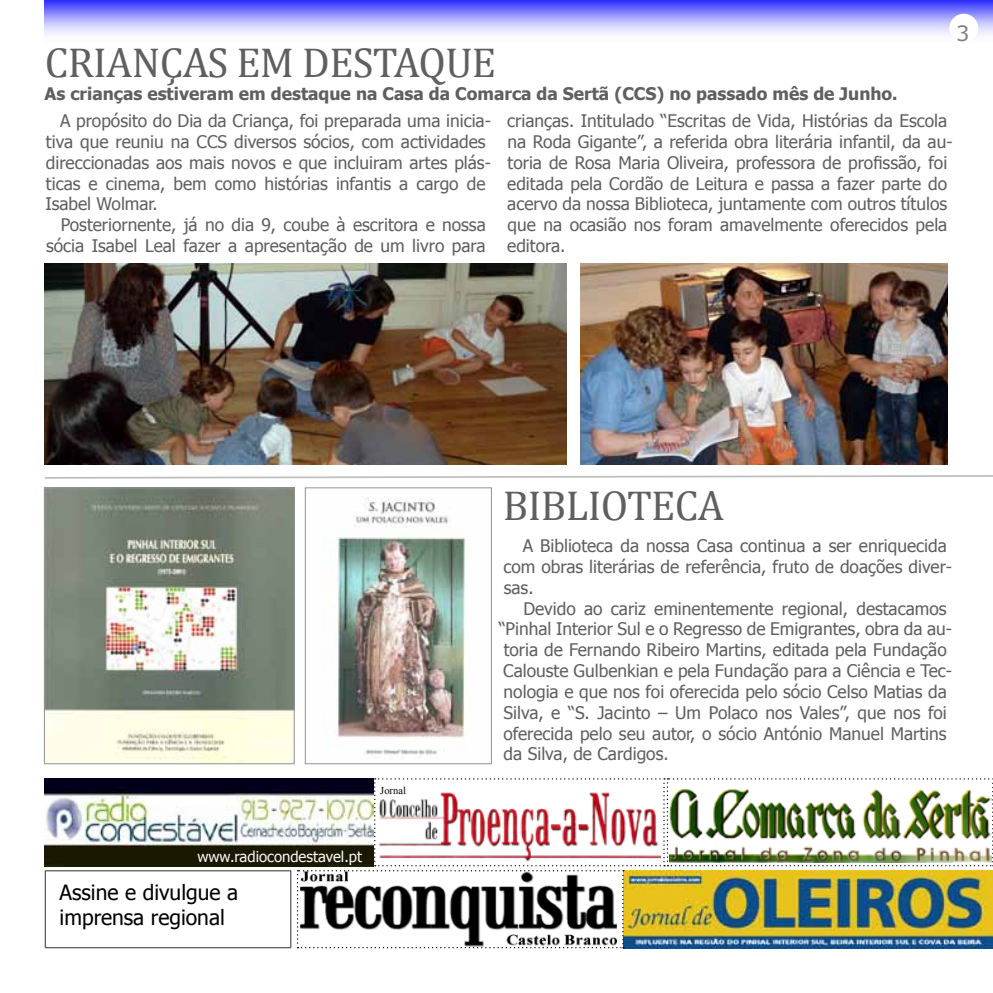
<style>
.page{position:relative;width:993px;height:993px;background:#fff}
.page>*{position:absolute;margin:0;border:0;box-sizing:border-box;transform-origin:0 0}
.t1{font:42px "Cambria";letter-spacing:-.015em;color:#5f5f5f}
.t2{font:21px/25.2px "Tahoma";color:#000}
.t3{font:21px "MS Reference Sans Serif";color:#808080}
.t4{font:17.32px/20.8px "Tahoma";color:#5f5f5f}
.t5{font:700 17.32px "Tahoma";color:#5f5f5f}
.t6{font:14.88px "Tahoma";color:#f8f8f9}
.t7{font:10.5px "Times New Roman";color:#000}
</style>
<div class="page">
<img style="left:46px;top:489px;width:246px;height:272px">
<img style="left:336px;top:497px;width:129px;height:260px">
<svg style="left:44px;top:0;width:948px;height:35px;background:#9d9dff"></svg>
<div style="left:949px;top:14px;width:28px;height:29px;background:#fff;border-radius:50%"></div>
<svg style="left:44px;top:475px;width:948px;height:4px"></svg>
<img style="left:45px;top:778px;width:252px;height:88px">
<img style="left:297px;top:778px;width:696px;height:169px">
<div style="left:45px;top:869px;width:246px;height:78px;border:1px solid #5f5f5f"></div>
<img style="left:580px;top:263px;width:367px;height:201px">
<img style="left:44px;top:263px;width:522px;height:201px">
<div style="left:305px;top:487px;width:186px;height:276px;border:1px solid #8f9194"></div>
<div style="left:44px;top:487px;width:250px;height:276px;border:1px solid #8f9194"></div>
<p class="t3" style="left:955px;top:19px;width:15px">3</p>
<h1 class="t1" style="left:45px;top:38px;width:453px">CRIANÇAS EM DESTAQUE</h1>
<p class="t4" style="left:45px;top:110px;width:447px;text-indent:15px">A propósito do Dia da Criança, foi preparada uma inicia&shy;tiva que reuniu na CCS diversos sócios, com actividades direccionadas aos mais novos e que incluiram artes plás&shy;ticas e cinema, bem como histórias infantis a cargo de Isabel Wolmar.</p>
<p class="t4" style="left:46px;top:213px;width:441px;text-align:right">Posteriornente, já no dia 9, coube à escritora e nossa sócia Isabel Leal fazer a apresentação de um livro para</p>
<p class="t5" style="left:45px;top:82px;width:854px">As crianças estiveram em destaque na Casa da Comarca da Sertã (CCS) no passado mês de Junho.</p>
<p class="t4" style="left:507px;top:110px;width:447px">crianças. Intitulado “Escritas de Vida, Histórias da Escola na Roda Gigante”, a referida obra literária infantil, da au&shy;toria de Rosa Maria Oliveira, professora de profissão, foi editada pela Cordão de Leitura e passa a fazer parte do acervo da nossa Biblioteca, juntamente com outros títulos que na ocasião nos foram amavelmente oferecidos pela editora.</p>
<p class="t7" style="left:380px;top:783px;width:27px">Jornal</p>
<p class="t6" style="left:197px;top:846px;width:166px">www.radiocondestavel.pt</p>
<p class="t2" style="left:60px;top:878px;width:180px">Assine e divulgue a imprensa regional</p>
<h1 class="t1" style="left:502px;top:481px;width:223px">BIBLIOTECA</h1>
<p class="t4" style="left:503px;top:534px;width:450px;text-indent:19px">A Biblioteca da nossa Casa continua a ser enriquecida com obras literárias de referência, fruto de doações diver&shy;sas.</p>
<p class="t4" style="left:498px;top:597px;width:455px;text-indent:25px">Devido ao cariz eminentemente regional, destacamos “Pinhal Interior Sul e o Regresso de Emigrantes, obra da au&shy;toria de Fernando Ribeiro Martins, editada pela Fundação Calouste Gulbenkian e pela Fundação para a Ciência e Tec&shy;nologia e que nos foi oferecida pelo sócio Celso Matias da Silva, e “S. Jacinto – Um Polaco nos Vales”, que nos foi oferecida pelo seu autor, o sócio António Manuel Martins da Silva, de Cardigos.</p>
</div>
